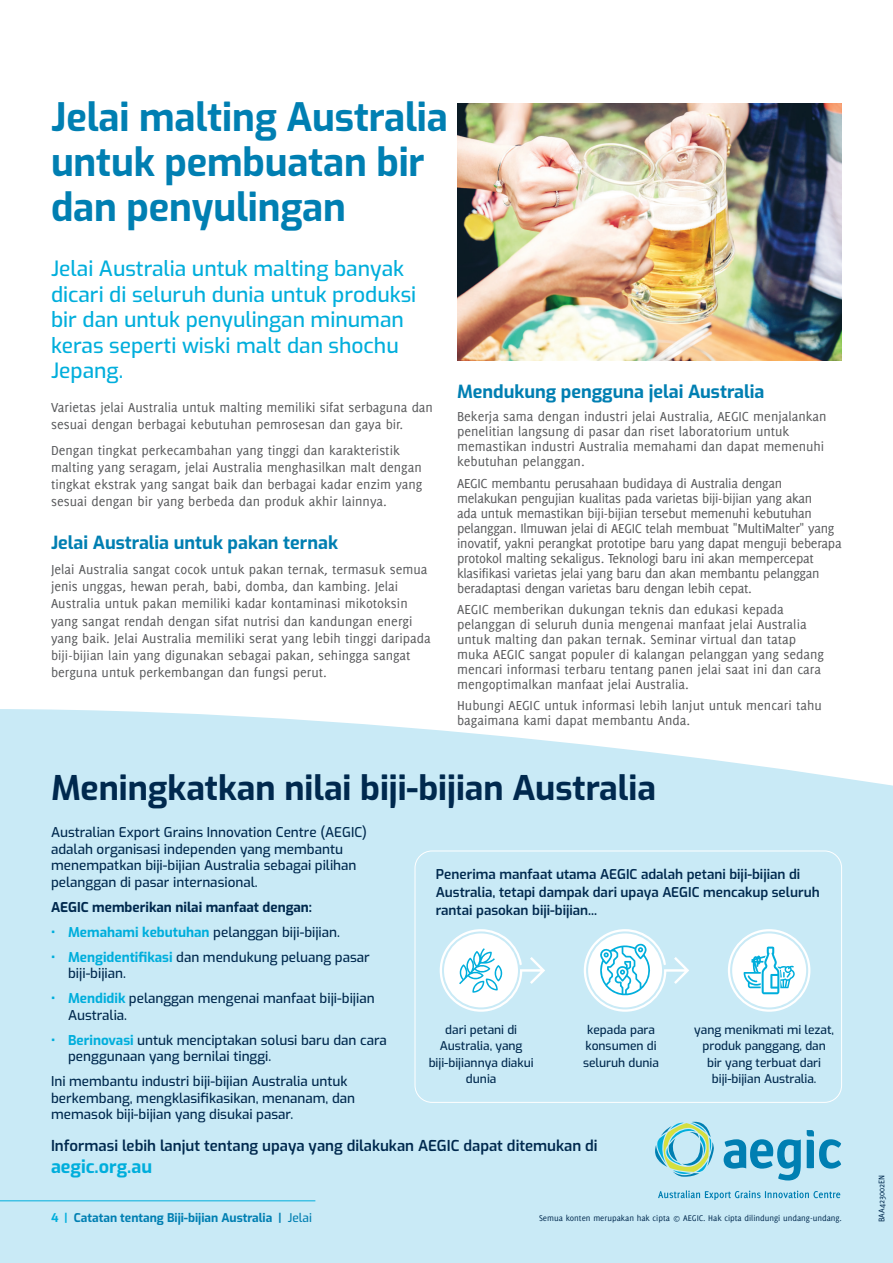
<style>
.page{position:relative;width:893px;height:1263px;background:#fff}
.page>*{position:absolute;margin:0;border:0;box-sizing:border-box;transform-origin:0 0}
.t1{font:700 39px/45px "Exo";letter-spacing:-.005em;color:#007fb2}
.t2{font:700 33.9px "Exo";color:#00294e}
.Intro{font:500 21px/25.5px "Exo";color:#00aedc}
.t3{font:700 18px "Exo";color:#007fb2}
.Body_Copy{font:700 18px "Exo";color:#00aedc}
.Body_Copy-2{font:600 15px "Exo";color:#00294e}
.Body{font:14.25px/17.1px "Delicious";color:#57585a}
.Body-2{font:14.25px/15px "Delicious";letter-spacing:-.02em;color:#57585a}
.Body_Copy-3{font:500 13.5px/16.5px "Exo";color:#00294e}
.t4{font:600 13.5px/18px "Exo";color:#00294e}
.Body_Copy-4{font:700 13.5px "Exo";color:#00294e}
.Body_Copy-5{font:500 12px/16.5px "Exo";color:#00294e;text-align:center}
.t5{font:700 12px "Exo";color:#007fb2}
.Body_Copy-6{font:9px "Delicious";color:#00294e}
.Photographer{font:9px "Delicious";color:#00294e}
.s1{font-weight:700;color:#00aedc}
.s2{color:#00aedc}
.s3{font-weight:500}
</style>
<div class="page">
<div style="left:0;top:709px;width:893px;height:554px;background:#c9eaf6"></div>
<img style="left:457px;top:104px;width:385px;height:256px">
<div style="left:415px;top:851px;width:427px;height:252px;border:1px solid #fff;border-radius:17px"></div>
<div style="left:732px;top:933px;width:74px;height:74px;background:#fff;border-radius:50%"></div>
<div style="left:728px;top:929px;width:82px;height:83px;border:2px solid #fff;border-radius:50%"></div>
<svg style="left:744px;top:946px;width:51px;height:48px"></svg>
<svg style="left:584px;top:929px;width:105px;height:83px"></svg>
<svg style="left:440px;top:929px;width:105px;height:83px"></svg>
<svg style="left:807px;top:1130px;width:34px;height:38px"></svg>
<svg style="left:724px;top:1139px;width:77px;height:41px;background:#68b6d5"></svg>
<svg style="left:654px;top:1122px;width:60px;height:55px;background:#a2d6ce"></svg>
<svg style="left:658px;top:1190px;width:182px;height:10px;background:#97cfe4"></svg>
<hr style="left:0;top:1200px;width:315px;height:1px;background:#00aedc">
<h1 class="t1" style="left:51px;top:92px;width:398px">Jelai malting Australia untuk pembuatan bir dan penyulingan</h1>
<p class="Intro" style="left:51px;top:255px;width:367px">Jelai Australia untuk malting banyak dicari di seluruh dunia untuk produksi bir dan untuk penyulingan minuman keras seperti wiski malt dan shochu<br>Jepang.</p>
<p class="Body" style="left:51px;top:399px;width:383px">Varietas jelai Australia untuk malting memiliki sifat serbaguna dan sesuai dengan berbagai kebutuhan pemrosesan dan gaya bir.</p>
<p class="Body" style="left:51px;top:442px;width:373px">Dengan tingkat perkecambahan yang tinggi dan karakteristik malting yang seragam, jelai Australia menghasilkan malt dengan tingkat ekstrak yang sangat baik dan berbagai kadar enzim yang sesuai dengan bir yang berbeda dan produk akhir lainnya.</p>
<h2 class="t3" style="left:51px;top:529px;width:289px">Jelai Australia untuk pakan ternak</h2>
<p class="Body" style="left:51px;top:561px;width:381px">Jelai Australia sangat cocok untuk pakan ternak, termasuk semua jenis unggas, hewan perah, babi, domba, dan kambing. Jelai Australia untuk pakan memiliki kadar kontaminasi mikotoksin yang sangat rendah dengan sifat nutrisi dan kandungan energi yang baik. Jelai Australia memiliki serat yang lebih tinggi daripada biji-bijian lain yang digunakan sebagai pakan, sehingga sangat berguna untuk perkembangan dan fungsi perut.</p>
<h2 class="t3" style="left:457px;top:378px;width:309px">Mendukung pengguna jelai Australia</h2>
<p class="Body" style="left:457px;top:409px;width:371px;line-height:15px">Bekerja sama dengan industri jelai Australia, AEGIC menjalankan penelitian langsung di pasar dan riset laboratorium untuk memastikan industri Australia memahami dan dapat memenuhi kebutuhan pelanggan.</p>
<p class="Body-2" style="left:457px;top:475px;width:386px">AEGIC membantu perusahaan budidaya di Australia dengan melakukan pengujian kualitas pada varietas biji-bijian yang akan<br>ada untuk memastikan biji-bijian tersebut memenuhi kebutuhan pelanggan. Ilmuwan jelai di AEGIC telah membuat "MultiMalter" yang inovatif, yakni perangkat prototipe baru yang dapat menguji beberapa protokol malting sekaligus. Teknologi baru ini akan mempercepat klasifikasi varietas jelai yang baru dan akan membantu pelanggan beradaptasi dengan varietas baru dengan lebih cepat.</p>
<p class="Body" style="left:457px;top:602px;width:368px;line-height:15px">AEGIC memberikan dukungan teknis dan edukasi kepada pelanggan di seluruh dunia mengenai manfaat jelai Australia untuk malting dan pakan ternak. Seminar virtual dan tatap muka AEGIC sangat populer di kalangan pelanggan yang sedang mencari informasi terbaru tentang panen jelai saat ini dan cara mengoptimalkan manfaat jelai Australia.</p>
<p class="Body" style="left:457px;top:698px;width:366px;line-height:15px">Hubungi AEGIC untuk informasi lebih lanjut untuk mencari tahu bagaimana kami dapat membantu Anda.</p>
<h1 class="t2" style="left:51px;top:764px;width:606px">Meningkatkan nilai biji-bijian Australia</h1>
<p class="Body_Copy-3" style="left:51px;top:823px;width:317px">Australian Export Grains Innovation Centre (AEGIC) adalah organisasi independen yang membantu menempatkan biji-bijian Australia sebagai pilihan pelanggan di pasar internasional.</p>
<p class="Body_Copy-4" style="left:51px;top:897px;width:262px">AEGIC memberikan nilai manfaat dengan:</p>
<p class="Body_Copy-3" style="left:51px;top:923px;width:290px"><span class="s1">• Memahami kebutuhan</span> pelanggan biji-bijian.</p>
<p class="Body_Copy-3" style="left:68px;top:948px;width:303px;text-indent:-17px"><span class="s1">• Mengidentifikasi</span> dan mendukung peluang pasar biji-bijian.</p>
<p class="Body_Copy-3" style="left:68px;top:989px;width:308px;text-indent:-17px"><span class="s1">• Mendidik</span> pelanggan mengenai manfaat biji-bijian<br>Australia.</p>
<p class="Body_Copy-3" style="left:68px;top:1031px;width:320px;text-indent:-17px"><span class="s1">• Berinovasi</span> untuk menciptakan solusi baru dan cara penggunaan yang bernilai tinggi.</p>
<p class="Body_Copy-3" style="left:51px;top:1072px;width:306px">Ini membantu industri biji-bijian Australia untuk berkembang, mengklasifikasikan, menanam, dan memasok biji-bijian yang disukai pasar.</p>
<h2 class="t4" style="left:436px;top:865px;width:385px">Penerima manfaat utama AEGIC adalah petani biji-bijian di<br>Australia, tetapi dampak dari upaya AEGIC mencakup seluruh rantai pasokan biji-bijian...</h2>
<p class="Body_Copy-5" style="left:429px;top:1021px;width:106px">dari petani di<br>Australia, yang biji-bijiannya diakui dunia</p>
<p class="Body_Copy-5" style="left:583px;top:1021px;width:78px">kepada para konsumen di seluruh dunia</p>
<p class="Body_Copy-5" style="left:694px;top:1021px;width:141px">yang menikmati mi lezat, produk panggang, dan bir yang terbuat dari biji-bijian Australia.</p>
<p class="Body_Copy-2" style="left:51px;top:1135px;width:548px">Informasi lebih lanjut tentang upaya yang dilakukan AEGIC dapat ditemukan di</p>
<p class="Body_Copy" style="left:51px;top:1153px;width:103px">aegic.org.au</p>
<p class="t5" style="left:51px;top:1209px;width:262px"><span class="s2">4 |</span> Catatan tentang Biji-bijian Australia | <span class="s3">Jelai</span></p>
<p class="Body_Copy-6" style="left:539px;top:1212px;width:304px">Semua konten merupakan hak cipta © AEGIC. Hak cipta dilindungi undang-undang.</p>
<p class="Photographer" style="left:876px;top:1222px;width:49px;rotate:-90deg">BAA423002EN</p>
</div>
